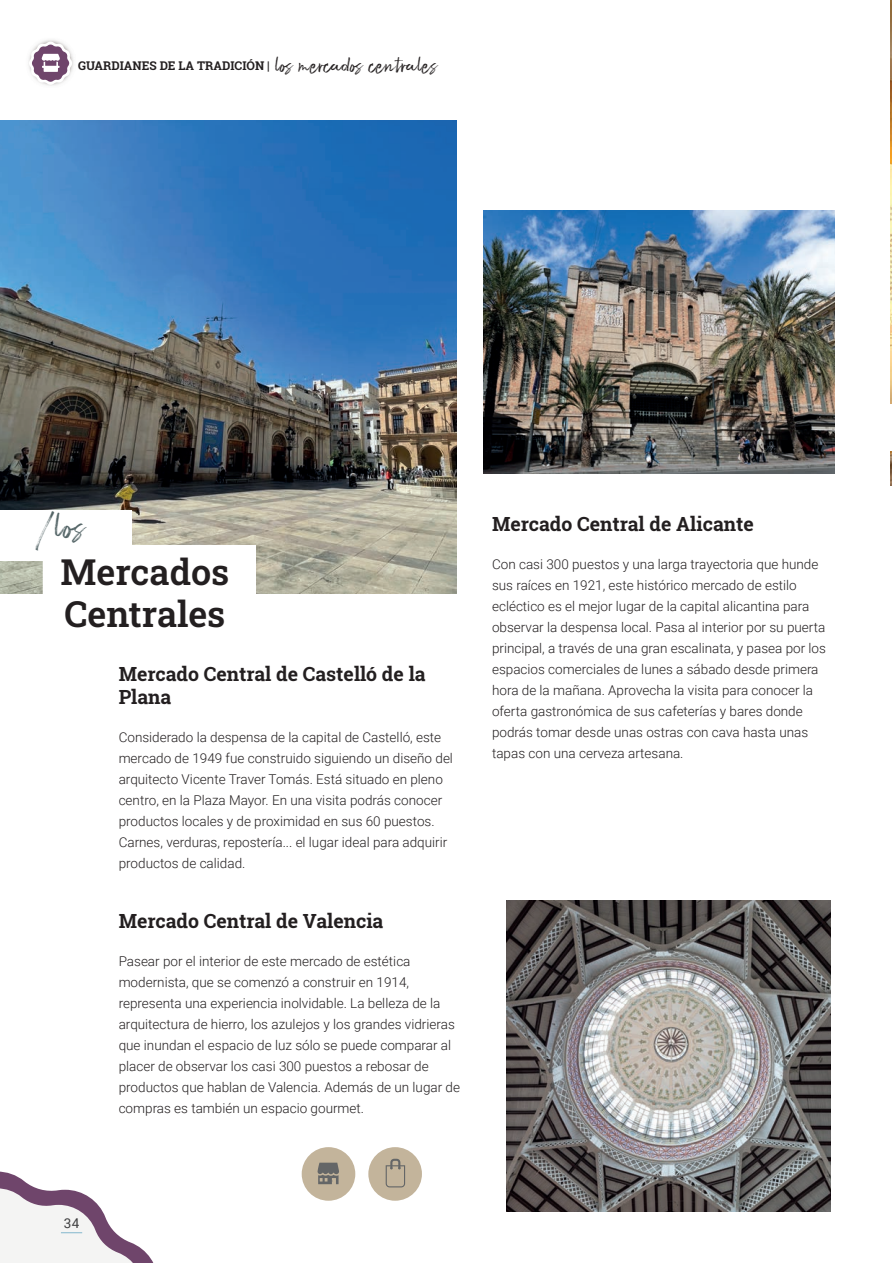
<style>
.page{position:relative;width:892px;height:1263px;background:#fff}
.page>*{position:absolute;margin:0;border:0;box-sizing:border-box;transform-origin:0 0}
.t1{font:45px "Ghoppters";color:#546567}
.t2{font:600 36px/42px "Roboto Slab";color:#231f20}
.t3{font:27px "Ghoppters";letter-spacing:-.005em;color:#231f20}
.t4{font:700 19.5px/22.5px "Roboto Slab";color:#231f20}
.t5{font:300 13.5px/21px "Roboto";color:#231f20}
.t6{font:13.5px "Roboto";color:#3e3e3f}
.t7{font:700 12px "Roboto Slab";color:#231f20}
</style>
<div class="page">
<img style="left:0;top:121px;width:456px;height:472px">
<img style="left:483px;top:211px;width:351px;height:263px">
<div style="left:302px;top:1147px;width:53px;height:53px;background:#c3b49b;border-radius:50%"></div>
<svg style="left:317px;top:1162px;width:22px;height:22px"></svg>
<div style="left:368px;top:1147px;width:54px;height:53px;background:#c3b49b;border-radius:50%"></div>
<svg style="left:385px;top:1158px;width:20px;height:29px"></svg>
<img style="left:507px;top:900px;width:324px;height:311px">
<img style="left:890px;top:1px;width:1px;height:484px">
<div style="left:869px;top:404px;width:22px;height:47px;background:#fff"></div>
<div style="left:0;top:510px;width:132px;height:50px;background:#fff"></div>
<div style="left:43px;top:545px;width:213px;height:52px;background:#fff"></div>
<img style="left:28px;top:40px;width:32px;height:46px">
<svg style="left:29px;top:42px;width:45px;height:43px"></svg>
<svg style="left:0;top:1171px;width:154px;height:92px"></svg>
<p class="t7" style="left:78px;top:58px;width:193px">GUARDIANES DE LA TRADICIÓN |</p>
<h3 class="t3" style="left:276px;top:45px;width:164px">los mercados centrales</h3>
<h1 class="t1" style="left:36px;top:493px;width:51px">/los</h1>
<h2 class="t2" style="left:60px;top:550px;width:170px">Mercados<br>Centrales</h2>
<h3 class="t4" style="left:119px;top:662px;width:308px">Mercado Central de Castelló de la<br>Plana</h3>
<p class="t5" style="left:119px;top:726px;width:336px">Considerado la despensa de la capital de Castelló, este mercado de 1949 fue construido siguiendo un diseño del arquitecto Vicente Traver Tomás. Está situado en pleno centro, en la Plaza Mayor. En una visita podrás conocer productos locales y de proximidad en sus 60 puestos.<br>Carnes, verduras, repostería... el lugar ideal para adquirir productos de calidad.</p>
<h3 class="t4" style="left:119px;top:909px;width:266px">Mercado Central de Valencia</h3>
<p class="t5" style="left:119px;top:950px;width:343px">Pasear por el interior de este mercado de estética modernista, que se comenzó a construir en 1914, representa una experiencia inolvidable. La belleza de la arquitectura de hierro, los azulejos y los grandes vidrieras que inundan el espacio de luz sólo se puede comparar al placer de observar los casi 300 puestos a rebosar de productos que hablan de Valencia. Además de un lugar de compras es también un espacio gourmet.</p>
<h3 class="t4" style="left:492px;top:512px;width:263px">Mercado Central de Alicante</h3>
<p class="t5" style="left:492px;top:553px;width:335px">Con casi 300 puestos y una larga trayectoria que hunde sus raíces en 1921, este histórico mercado de estilo ecléctico es el mejor lugar de la capital alicantina para observar la despensa local. Pasa al interior por su puerta principal, a través de una gran escalinata, y pasea por los espacios comerciales de lunes a sábado desde primera hora de la mañana. Aprovecha la visita para conocer la oferta gastronómica de sus cafeterías y bares donde podrás tomar desde unas ostras con cava hasta unas tapas con una cerveza artesana.</p>
<p class="t6" style="left:64px;top:1213px;width:17px">34</p>
</div>
